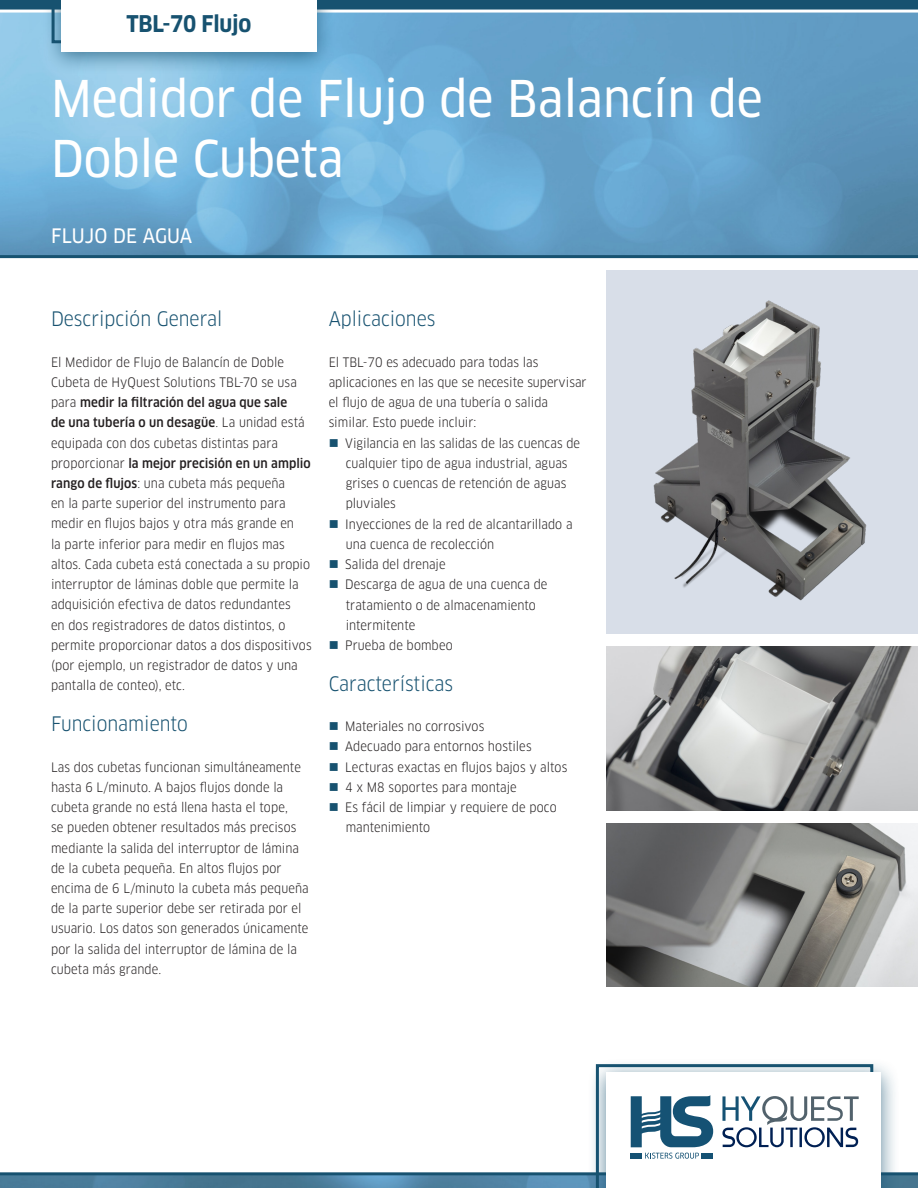
<style>
.page{position:relative;width:918px;height:1188px;background:#fff}
.page>*{position:absolute;margin:0;border:0;box-sizing:border-box;transform-origin:0 0}
.t1{font:49.5px/59.4px "Clan OT Narrow News";color:#fff}
.t2{font:700 condensed 22.5px "Clan OT";letter-spacing:-.01em;color:#175270}
.t3{font:condensed 19.5px "Clan OT";color:#175270}
.t4{font:19.5px "Clan OT Narrow News";letter-spacing:.005em;color:#fff}
.t5{font:condensed 12.75px/20.2px "Clan OT";color:#231f20}
.s1{font-weight:500}
</style>
<div class="page">
<img style="left:0;top:9px;width:918px;height:246px">
<img style="left:0;top:1175px;width:918px;height:13px">
<hr style="left:0;top:1172px;width:918px;height:3px;background:#175270">
<div style="left:587px;top:1058px;width:313px;height:130px;background:#175270;opacity:.7"></div>
<div style="left:606px;top:1072px;width:275px;height:116px;background:#fff"></div>
<svg style="left:596px;top:1064px;width:277px;height:124px"></svg>
<hr style="left:0;top:255px;width:918px;height:3px;background:#175270">
<div style="left:0;top:0;width:918px;height:9px;background:#175270"></div>
<hr style="left:0;top:10px;width:918px;height:3px;background:#fff">
<div style="left:43px;top:0;width:293px;height:75px;background:#175270;opacity:.7"></div>
<div style="left:62px;top:0;width:255px;height:52px;background:#fff"></div>
<div style="left:606px;top:271px;width:312px;height:363px;background:#d8dee8"></div>
<img style="left:653px;top:300px;width:214px;height:301px">
<img style="left:606px;top:823px;width:312px;height:164px">
<img style="left:606px;top:647px;width:312px;height:163px">
<h2 class="t2" style="left:126px;top:11px;width:127px">TBL-70 Flujo</h2>
<h1 class="t1" style="left:51px;top:69px;width:713px">Medidor de Flujo de Balancín de<br>Doble Cubeta</h1>
<h3 class="t4" style="left:51px;top:225px;width:143px">FLUJO DE AGUA</h3>
<h3 class="t3" style="left:51px;top:307px;width:173px">Descripción General</h3>
<p class="t5" style="left:51px;top:352px;width:262px">El Medidor de Flujo de Balancín de Doble Cubeta de HyQuest Solutions TBL-70 se usa para <span class="s1">medir la filtración del agua que sale<br>de una tubería o un desagüe</span>. La unidad está equipada con dos cubetas distintas para proporcionar <span class="s1">la mejor precisión en un amplio rango de flujos</span>: una cubeta más pequeña<br>en la parte superior del instrumento para medir en flujos bajos y otra más grande en<br>la parte inferior para medir en flujos mas altos. Cada cubeta está conectada a su propio interruptor de láminas doble que permite la adquisición efectiva de datos redundantes<br>en dos registradores de datos distintos, o permite proporcionar datos a dos dispositivos (por ejemplo, un registrador de datos y una pantalla de conteo), etc.</p>
<h3 class="t3" style="left:51px;top:712px;width:138px">Funcionamiento</h3>
<p class="t5" style="left:51px;top:757px;width:259px">Las dos cubetas funcionan simultáneamente hasta 6 L/minuto. A bajos flujos donde la cubeta grande no está llena hasta el tope,<br>se pueden obtener resultados más precisos mediante la salida del interruptor de lámina de la cubeta pequeña. En altos flujos por encima de 6 L/minuto la cubeta más pequeña de la parte superior debe ser retirada por el usuario. Los datos son generados únicamente por la salida del interruptor de lámina de la cubeta más grande.</p>
<h3 class="t3" style="left:329px;top:307px;width:108px">Aplicaciones</h3>
<p class="t5" style="left:329px;top:352px;width:259px">El TBL-70 es adecuado para todas las aplicaciones en las que se necesite supervisar el flujo de agua de una tubería o salida similar. Esto puede incluir:</p>
<p class="t5" style="left:345px;top:433px;width:237px">Vigilancia en las salidas de las cuencas de cualquier tipo de agua industrial, aguas grises o cuencas de retención de aguas pluviales<br>Inyecciones de la red de alcantarillado a una cuenca de recolección<br>Salida del drenaje<br>Descarga de agua de una cuenca de tratamiento o de almacenamiento intermitente<br>Prueba de bombeo</p>
<h3 class="t3" style="left:329px;top:672px;width:126px">Características</h3>
<p class="t5" style="left:345px;top:716px;width:224px">Materiales no corrosivos<br>Adecuado para entornos hostiles<br>Lecturas exactas en flujos bajos y altos<br>4 x M8 soportes para montaje<br>Es fácil de limpiar y requiere de poco mantenimiento</p>
</div>
